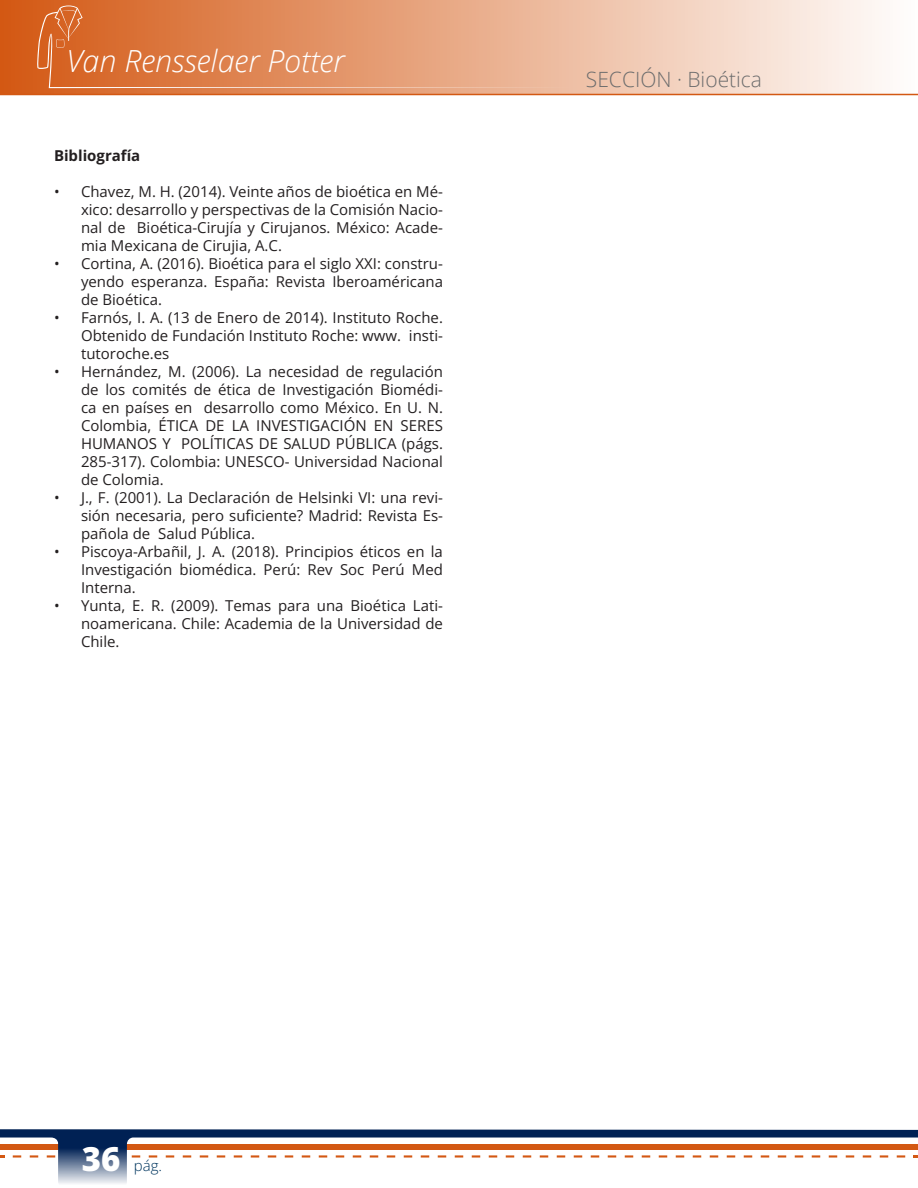
<style>
.page{position:relative;width:918px;height:1188px;background:#fff}
.page>*{position:absolute;margin:0;border:0;box-sizing:border-box;transform-origin:0 0}
.t1{font:italic 300 30.45px "Open Sans";color:#fff}
.t2{font:300 21px "Open Sans";color:#6d6d6d}
.t3{font:15px/18px "Open Sans";color:#231f20;text-align:justify}
.t4{font:700 15px "Open Sans";color:#231f20}
.t5{font:300 15px "Open Sans";color:#00365f}
.s1{font-weight:800;font-size:33px;color:#fff}
</style>
<div class="page">
<div style="left:0;top:0;width:918px;height:94px;background:linear-gradient(to right,#d35813,#fffdfd)"></div>
<svg style="left:37px;top:6px;width:537px;height:82px;background:#e19063"></svg>
<hr style="left:0;top:94px;width:918px;height:1px;background:#d35813">
<svg style="left:0;top:1129px;width:918px;height:55px"></svg>
<h1 class="t1" style="left:67px;top:40px;width:279px">Van Rensselaer Potter</h1>
<p class="t4" style="left:54px;top:145px;width:88px">Bibliografía</p>
<p class="t3" style="left:81px;top:182px;width:363px;text-indent:-27px">• Chavez, M. H. (2014). Veinte años de bioética en Mé&shy;xico: desarrollo y perspectivas de la Comisión Nacio&shy;nal de Bioética-Cirujía y Cirujanos. México: Acade&shy;mia Mexicana de Cirujia, A.C.</p>
<p class="t3" style="left:81px;top:254px;width:364px;text-indent:-27px">• Cortina, A. (2016). Bioética para el siglo XXI: constru&shy;yendo esperanza. España: Revista Iberoaméricana de Bioética.</p>
<p class="t3" style="left:81px;top:308px;width:363px;text-indent:-27px">• Farnós, I. A. (13 de Enero de 2014). Instituto Roche.<br>Obtenido de Fundación Instituto Roche: www. insti&shy;tutoroche.es</p>
<p class="t3" style="left:81px;top:362px;width:364px;text-indent:-27px">• Hernández, M. (2006). La necesidad de regulación de los comités de ética de Investigación Biomédi&shy;ca en países en desarrollo como México. En U. N.<br>Colombia, ÉTICA DE LA INVESTIGACIÓN EN SERES HUMANOS Y POLÍTICAS DE SALUD PÚBLICA (págs.<br>285-317). Colombia: UNESCO- Universidad Nacional de Colomia.</p>
<p class="t3" style="left:81px;top:488px;width:363px;text-indent:-27px">• J., F. (2001). La Declaración de Helsinki VI: una revi&shy;sión necesaria, pero suficiente? Madrid: Revista Es&shy;pañola de Salud Pública.</p>
<p class="t3" style="left:81px;top:542px;width:363px;text-indent:-27px">• Piscoya-Arbañil, J. A. (2018). Principios éticos en la Investigación biomédica. Perú: Rev Soc Perú Med Interna.</p>
<p class="t3" style="left:81px;top:596px;width:363px;text-indent:-27px">• Yunta, E. R. (2009). Temas para una Bioética Lati&shy;noamericana. Chile: Academia de la Universidad de Chile.</p>
<h2 class="t2" style="left:586px;top:65px;width:178px">SECCIÓN · Bioética</h2>
<p class="t5" style="left:82px;top:1155px;width:82px"><span class="s1">36</span> pág.</p>
</div>
